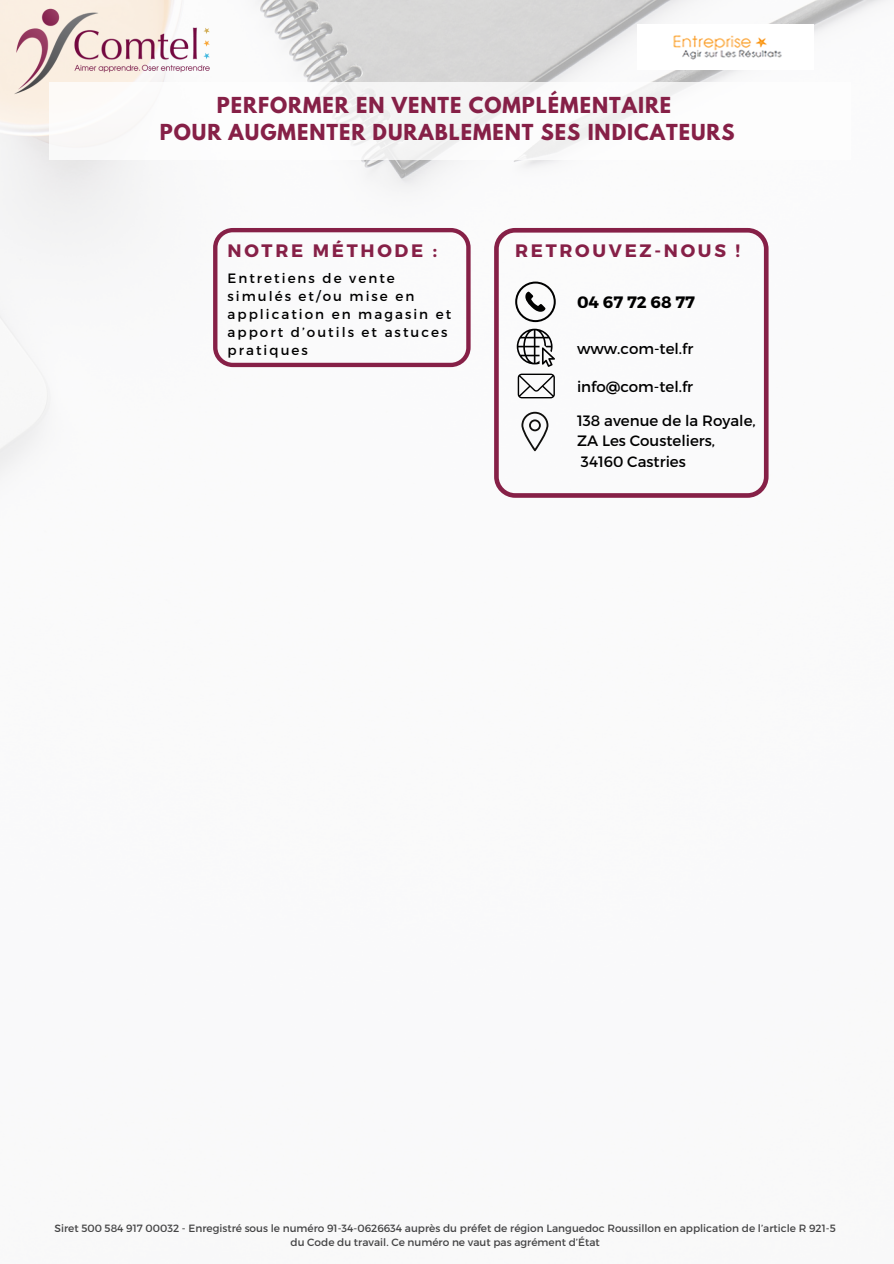
<style>
.page{position:relative;width:894px;height:1264px;background:#fff}
.page>*{position:absolute;margin:0;border:0;box-sizing:border-box;transform-origin:0 0}
.t1{font:700 19.5px "League Spartan";letter-spacing:.05em;color:#862047}
.t2{font:700 18px "Montserrat";letter-spacing:.15em;color:#862047}
.t3{font:700 16.5px "Montserrat";color:#000}
.t4{font:15px/20.2px "Montserrat";color:#000}
.t5{font:13.5px/18px "Montserrat";letter-spacing:.15em;color:#000}
.t6{font:10.5px/14px "Montserrat";color:#444445;text-align:center}
</style>
<div class="page">
<img style="left:0;top:0;width:888px;height:481px">
<svg style="left:213px;top:228px;width:257px;height:139px"></svg>
<svg style="left:494px;top:228px;width:274px;height:270px"></svg>
<svg style="left:516px;top:329px;width:39px;height:38px"></svg>
<svg style="left:515px;top:281px;width:40px;height:41px"></svg>
<svg style="left:517px;top:373px;width:37px;height:25px"></svg>
<svg style="left:521px;top:412px;width:27px;height:39px"></svg>
<img style="left:0;top:0;width:213px;height:109px">
<img style="left:637px;top:25px;width:176px;height:45px">
<div style="left:49px;top:83px;width:801px;height:77px;background:#fefefe"></div>
<p class="t1" style="left:217px;top:96px;width:456px">PERFORMER EN VENTE COMPLÉMENTAIRE</p>
<p class="t1" style="left:160px;top:123px;width:576px">POUR AUGMENTER DURABLEMENT SES INDICATEURS</p>
<p class="t2" style="left:227px;top:239px;width:211px">NOTRE MÉTHODE :</p>
<p class="t2" style="left:515px;top:239px;width:226px">RETROUVEZ-NOUS !</p>
<p class="t5" style="left:227px;top:268px;width:225px">Entretiens de vente simulés et/ou mise en application en magasin et apport d’outils et astuces pratiques</p>
<p class="t3" style="left:577px;top:292px;width:119px">04 67 72 68 77</p>
<p class="t4" style="left:577px;top:337px;width:118px">www.com-tel.fr</p>
<p class="t4" style="left:577px;top:375px;width:118px">info@com-tel.fr</p>
<p class="t4" style="left:577px;top:410px;width:180px">138 avenue de la Royale,<br>ZA Les Cousteliers,</p>
<p class="t4" style="left:580px;top:450px;width:106px">34160 Castries</p>
<p class="t6" style="left:54px;top:1220px;width:782px">Siret 500 584 917 00032 - Enregistré sous le numéro 91-34-0626634 auprès du préfet de région Languedoc Roussillon en application de l’article R 921-5 du Code du travail. Ce numéro ne vaut pas agrément d’État</p>
</div>
